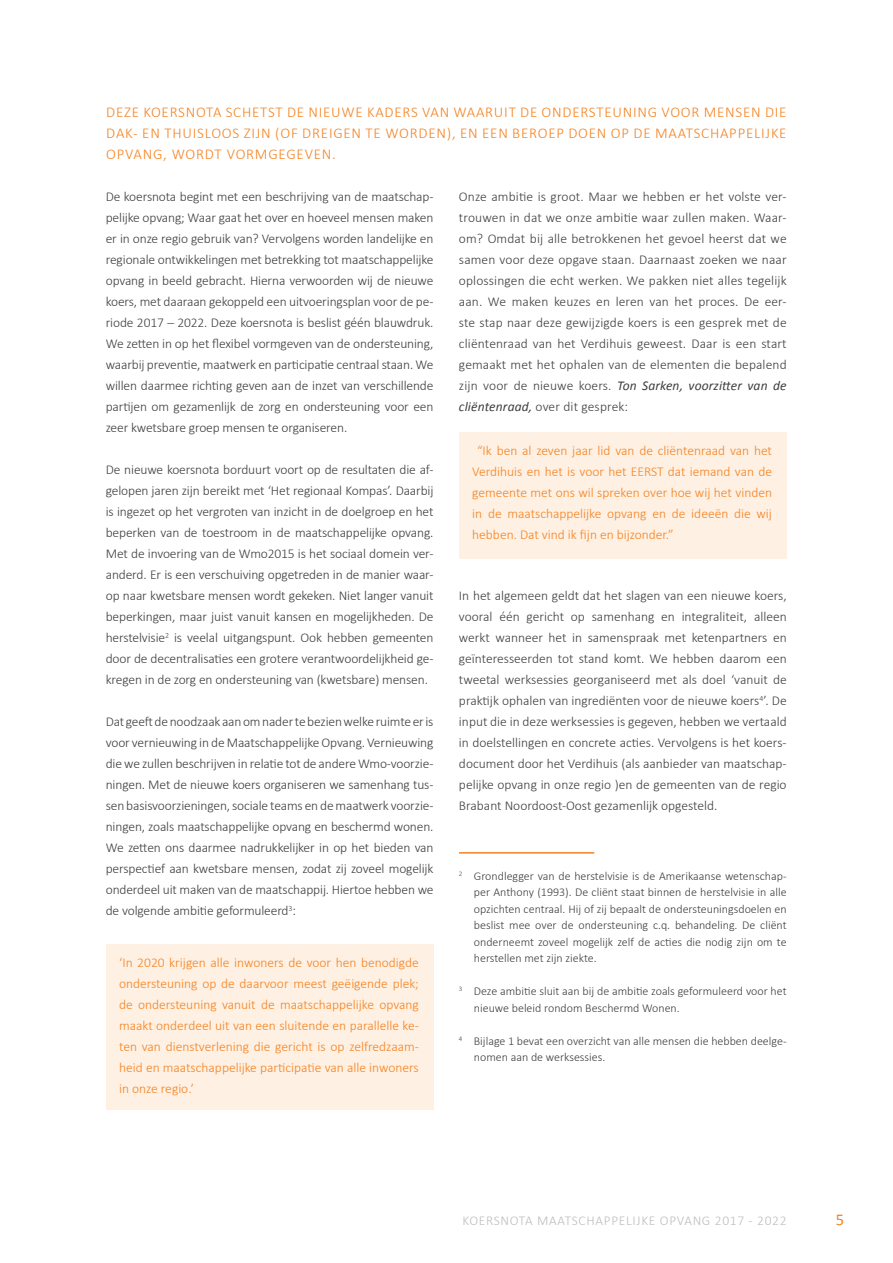
<style>
.page{position:relative;width:893px;height:1263px;background:#fff}
.page>*{position:absolute;margin:0;border:0;box-sizing:border-box;transform-origin:0 0}
.t1{font:16.5px "Calibri";color:#f58220}
.t2{font:300 15px/21px "Calibri";letter-spacing:.05em;color:#f58220;text-align:justify}
.t3{font:300 13.5px/21px "Calibri";letter-spacing:-.01em;color:#3e3e3f;text-align:justify}
.t4{font:300 13.5px/21px "Calibri";color:#f58220;text-align:justify}
.t5{font:300 13.5px "Calibri";letter-spacing:.05em;color:#bcbdc0}
.t6{font:300 12px/16.5px "Calibri";color:#3e3e3f}
.s1{font-weight:400;font-style:italic}
</style>
<div class="page">
<div style="left:106px;top:944px;width:327px;height:166px;background:#fef0e2"></div>
<div style="left:459px;top:432px;width:328px;height:126px;background:#fef0e2"></div>
<hr style="left:459px;top:852px;width:135px;height:2px;background:#f58220">
<p class="t2" style="left:106px;top:101px;width:682px">DEZE KOERSNOTA SCHETST DE NIEUWE KADERS VAN WAARUIT DE ONDERSTEUNING VOOR MENSEN DIE DAK- EN THUISLOOS ZIJN (OF DREIGEN TE WORDEN), EN EEN BEROEP DOEN OP DE MAATSCHAPPELIJKE OPVANG, WORDT VORMGEGEVEN.</p>
<p class="t3" style="left:106px;top:185px;width:329px">De koersnota begint met een beschrijving van de maatschap&shy;pelijke opvang; Waar gaat het over en hoeveel mensen maken er in onze regio gebruik van? Vervolgens worden landelijke en regionale ontwikkelingen met betrekking tot maatschappelijke opvang in beeld gebracht. Hierna verwoorden wij de nieuwe koers, met daaraan gekoppeld een uitvoeringsplan voor de pe&shy;riode 2017 – 2022. Deze koersnota is beslist géén blauwdruk.<br>We zetten in op het flexibel vormgeven van de ondersteuning, waarbij preventie, maatwerk en participatie centraal staan. We willen daarmee richting geven aan de inzet van verschillende partijen om gezamenlijk de zorg en ondersteuning voor een zeer kwetsbare groep mensen te organiseren.</p>
<p class="t3" style="left:106px;top:458px;width:329px">De nieuwe koersnota borduurt voort op de resultaten die af&shy;gelopen jaren zijn bereikt met ‘Het regionaal Kompas’. Daarbij is ingezet op het vergroten van inzicht in de doelgroep en het beperken van de toestroom in de maatschappelijke opvang.<br>Met de invoering van de Wmo2015 is het sociaal domein ver&shy;anderd. Er is een verschuiving opgetreden in de manier waar&shy;op naar kwetsbare mensen wordt gekeken. Niet langer vanuit beperkingen, maar juist vanuit kansen en mogelijkheden. De herstelvisie<sup>2</sup> is veelal uitgangspunt. Ook hebben gemeenten door de decentralisaties een grotere verantwoordelijkheid ge&shy;kregen in de zorg en ondersteuning van (kwetsbare) mensen.</p>
<p class="t3" style="left:106px;top:710px;width:329px">Dat geeft de noodzaak aan om nader te bezien welke ruimte er is voor vernieuwing in de Maatschappelijke Opvang. Vernieuwing die we zullen beschrijven in relatie tot de andere Wmo-voorzie&shy;ningen. Met de nieuwe koers organiseren we samenhang tus&shy;sen basisvoorzieningen, sociale teams en de maatwerk voorzie&shy;ningen, zoals maatschappelijke opvang en beschermd wonen.<br>We zetten ons daarmee nadrukkelijker in op het bieden van perspectief aan kwetsbare mensen, zodat zij zoveel mogelijk onderdeel uit maken van de maatschappij. Hiertoe hebben we de volgende ambitie geformuleerd<sup>3</sup>:</p>
<p class="t4" style="left:119px;top:951px;width:301px">‘In 2020 krijgen alle inwoners de voor hen benodigde ondersteuning op de daarvoor meest geëigende plek; de ondersteuning vanuit de maatschappelijke opvang maakt onderdeel uit van een sluitende en parallelle ke&shy;ten van dienstverlening die gericht is op zelfredzaam&shy;heid en maatschappelijke participatie van alle inwoners in onze regio.’</p>
<p class="t3" style="left:459px;top:185px;width:329px">Onze ambitie is groot. Maar we hebben er het volste ver&shy;trouwen in dat we onze ambitie waar zullen maken. Waar&shy;om? Omdat bij alle betrokkenen het gevoel heerst dat we samen voor deze opgave staan. Daarnaast zoeken we naar oplossingen die echt werken. We pakken niet alles tegelijk aan. We maken keuzes en leren van het proces. De eer&shy;ste stap naar deze gewijzigde koers is een gesprek met de cliëntenraad van het Verdihuis geweest. Daar is een start gemaakt met het ophalen van de elementen die bepalend zijn voor de nieuwe koers. <span class="s1">Ton Sarken, voorzitter van de cliëntenraad,</span> over dit gesprek:</p>
<p class="t4" style="left:472px;top:439px;width:301px;text-indent:5px">“Ik ben al zeven jaar lid van de cliëntenraad van het Verdihuis en het is voor het EERST dat iemand van de gemeente met ons wil spreken over hoe wij het vinden in de maatschappelijke opvang en de ideeën die wij hebben. Dat vind ik fijn en bijzonder.”</p>
<p class="t3" style="left:459px;top:584px;width:329px">In het algemeen geldt dat het slagen van een nieuwe koers, vooral één gericht op samenhang en integraliteit, alleen werkt wanneer het in samenspraak met ketenpartners en geïnteresseerden tot stand komt. We hebben daarom een tweetal werksessies georganiseerd met als doel ‘vanuit de praktijk ophalen van ingrediënten voor de nieuwe koers<sup>4</sup>’. De input die in deze werksessies is gegeven, hebben we vertaald in doelstellingen en concrete acties. Vervolgens is het koers&shy;document door het Verdihuis (als aanbieder van maatschap&shy;pelijke opvang in onze regio )en de gemeenten van de regio Brabant Noordoost-Oost gezamenlijk opgesteld.</p>
<p class="t6" style="left:474px;top:867px;width:314px;text-align:justify;text-indent:-15px"><sup>2</sup> Grondlegger van de herstelvisie is de Amerikaanse wetenschap&shy;per Anthony (1993). De cliënt staat binnen de herstelvisie in alle opzichten centraal. Hij of zij bepaalt de ondersteuningsdoelen en beslist mee over de ondersteuning c.q. behandeling. De cliënt onderneemt zoveel mogelijk zelf de acties die nodig zijn om te herstellen met zijn ziekte.</p>
<p class="t6" style="left:474px;top:982px;width:314px;text-indent:-15px"><sup>3</sup> Deze ambitie sluit aan bij de ambitie zoals geformuleerd voor het nieuwe beleid rondom Beschermd Wonen.</p>
<p class="t6" style="left:474px;top:1032px;width:314px;text-indent:-15px"><sup>4</sup> Bijlage 1 bevat een overzicht van alle mensen die hebben deelge&shy;nomen aan de werksessies.</p>
<p class="t5" style="left:462px;top:1212px;width:326px">KOERSNOTA MAATSCHAPPELIJKE OPVANG 2017 - 2022</p>
<p class="t1" style="left:836px;top:1209px;width:10px">5</p>
</div>
